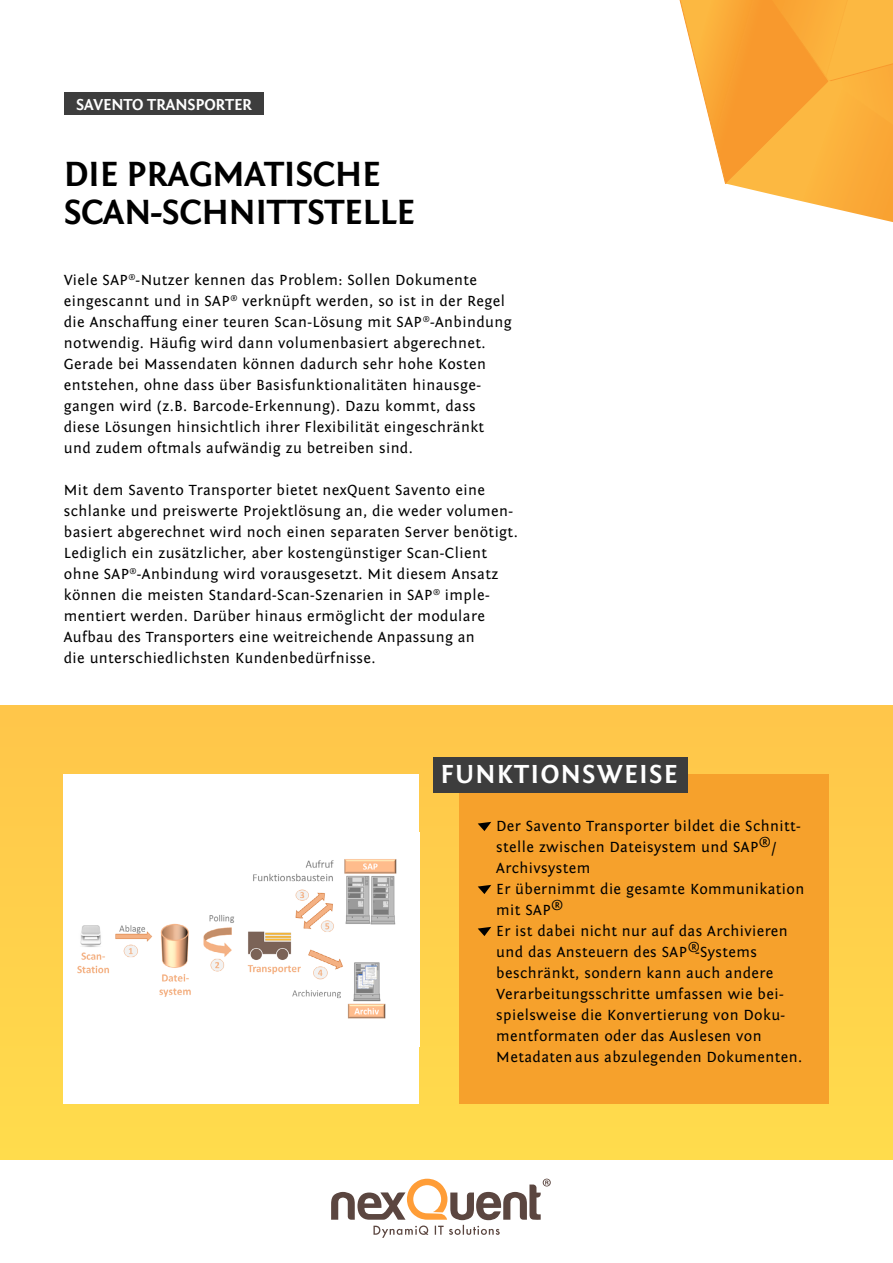
<style>
.page{position:relative;width:893px;height:1263px;background:#fff}
.page>*{position:absolute;margin:0;border:0;box-sizing:border-box;transform-origin:0 0}
.t1{font:700 36.15px/38.2px "Fontin Sans";letter-spacing:-.01em;color:#000}
.t2{font:700 27px "Fontin Sans";letter-spacing:.05em;color:#fff}
.t3{font:700 16.35px "Fontin Sans";letter-spacing:-.01em;color:#fff}
.t4{font:15.3px/21px "Fontin Sans";letter-spacing:.025em;color:#000}
</style>
<div class="page">
<div style="left:0;top:706px;width:893px;height:453px;background:#ffd04b"></div>
<div style="left:64px;top:92px;width:200px;height:23px;background:#3d3d3d"></div>
<div style="left:459px;top:775px;width:370px;height:329px;background:#f6a12c"></div>
<svg style="left:478px;top:822px;width:13px;height:9px"></svg>
<svg style="left:478px;top:885px;width:13px;height:9px"></svg>
<svg style="left:478px;top:927px;width:13px;height:9px"></svg>
<div style="left:434px;top:757px;width:254px;height:35px;background:#3d3d3d"></div>
<div style="left:64px;top:775px;width:355px;height:329px;background:#fff"></div>
<img style="left:77px;top:859px;width:320px;height:160px">
<svg style="left:331px;top:1178px;width:220px;height:60px"></svg>
<svg style="left:679px;top:0;width:214px;height:222px"></svg>
<p class="t3" style="left:76px;top:95px;width:178px">SAVENTO TRANSPORTER</p>
<h1 class="t1" style="left:64px;top:155px;width:353px">DIE PRAGMATISCHE<br>SCAN-SCHNITTSTELLE</h1>
<p class="t4" style="left:64px;top:270px;width:449px">Viele SAP<sup>®</sup>-Nutzer kennen das Problem: Sollen Dokumente eingescannt und in SAP<sup>®</sup> verknüpft werden, so ist in der Regel die Anschaffung einer teuren Scan-Lösung mit SAP<sup>®</sup>-Anbindung notwendig. Häufig wird dann volumenbasiert abgerechnet.<br>Gerade bei Massendaten können dadurch sehr hohe Kosten entstehen, ohne dass über Basisfunktionalitäten hinausge&shy;gangen wird (z.B. Barcode-Erkennung). Dazu kommt, dass diese Lösungen hinsichtlich ihrer Flexibilität eingeschränkt und zudem oftmals aufwändig zu betreiben sind.</p>
<p class="t4" style="left:64px;top:480px;width:456px">Mit dem Savento Transporter bietet nexQuent Savento eine schlanke und preiswerte Projektlösung an, die weder volumen&shy;basiert abgerechnet wird noch einen separaten Server benötigt.<br>Lediglich ein zusätzlicher, aber kostengünstiger Scan-Client ohne SAP<sup>®</sup>-Anbindung wird vorausgesetzt. Mit diesem Ansatz können die meisten Standard-Scan-Szenarien in SAP<sup>®</sup> imple&shy;mentiert werden. Darüber hinaus ermöglicht der modulare Aufbau des Transporters eine weitreichende Anpassung an<br>die unterschiedlichsten Kundenbedürfnisse.</p>
<h2 class="t2" style="left:440px;top:759px;width:239px">FUNKTIONSWEISE</h2>
<p class="t4" style="left:496px;top:816px;width:310px">Der Savento Transporter bildet die Schnitt&shy;stelle zwischen Dateisystem und SAP®/ Archivsystem<br>Er übernimmt die gesamte Kommunikation mit SAP®<br>Er ist dabei nicht nur auf das Archivieren und das Ansteuern des SAP®-Systems beschränkt, sondern kann auch andere Verarbeitungsschritte umfassen wie bei&shy;spielsweise die Konvertierung von Doku&shy;mentformaten oder das Auslesen von Metadaten aus abzulegenden Dokumenten.</p>
</div>
